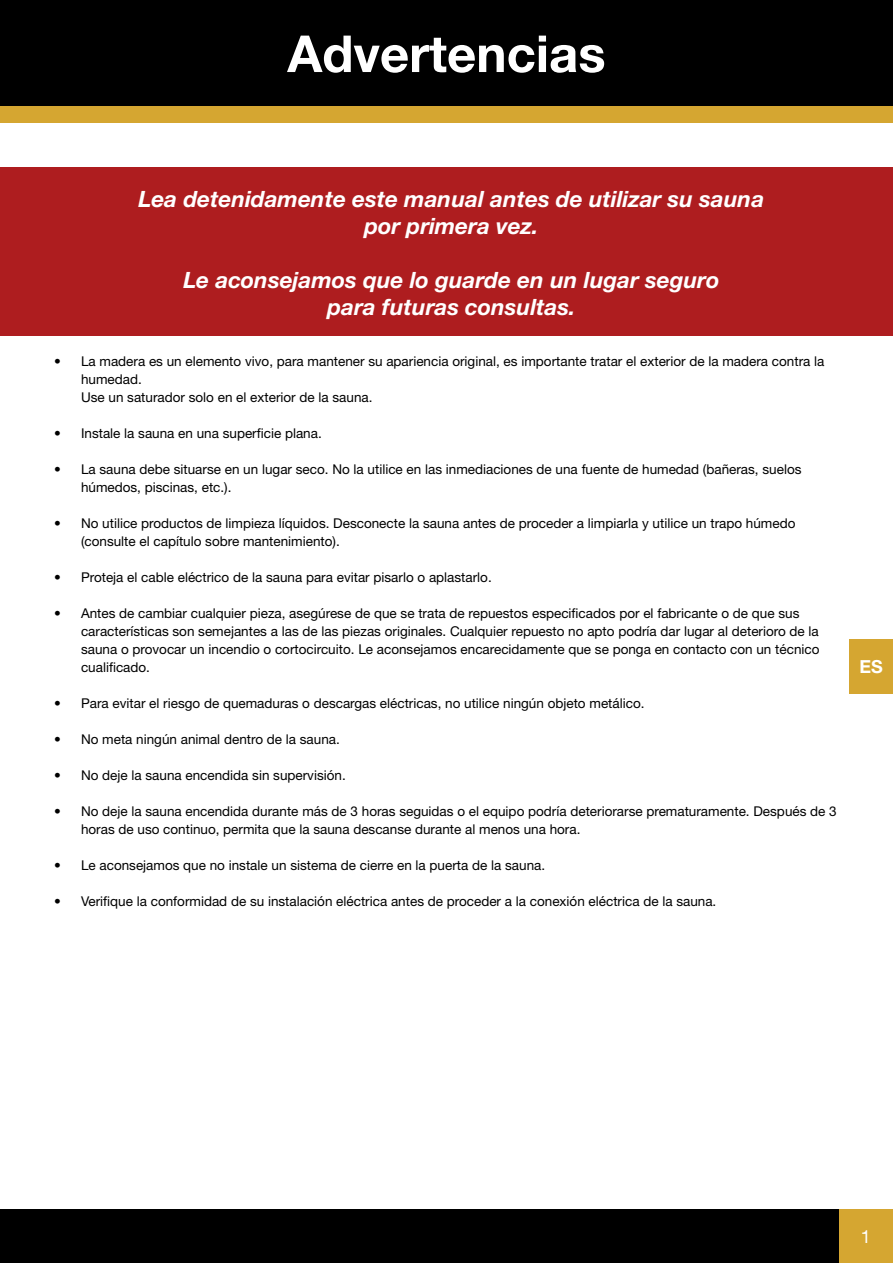
<style>
.page{position:relative;width:893px;height:1263px;background:#fff}
.page>*{position:absolute;margin:0;border:0;box-sizing:border-box;transform-origin:0 0}
.t1{font:700 51px "Helvetica Neue";color:#fff}
.t2{font:italic 700 22.5px/27px "Helvetica Neue";color:#fff;text-align:center}
.t3{font:700 18px "Helvetica Neue";color:#fff}
.t4{font:18px "Helvetica Neue";color:#fff}
.t5{font:13.5px/18px "Helvetica Neue";color:#000}
</style>
<div class="page">
<div style="left:0;top:1209px;width:893px;height:54px;background:#000"></div>
<div style="left:839px;top:1209px;width:54px;height:54px;background:#d5a631"></div>
<div style="left:0;top:0;width:893px;height:106px;background:#000"></div>
<div style="left:0;top:106px;width:893px;height:17px;background:#d5a631"></div>
<div style="left:0;top:168px;width:893px;height:168px;background:#ae1d1f"></div>
<div style="left:850px;top:639px;width:43px;height:54px;background:#d5a631"></div>
<h1 class="t1" style="left:287px;top:22px;width:320px">Advertencias</h1>
<h2 class="t2" style="left:138px;top:185px;width:627px">Lea detenidamente este manual antes de utilizar su sauna por primera vez.</h2>
<h2 class="t2" style="left:183px;top:266px;width:537px">Le aconsejamos que lo guarde en un lugar seguro para futuras consultas.</h2>
<p class="t5" style="left:81px;top:352px;width:745px;text-indent:-27px">• La madera es un elemento vivo, para mantener su apariencia original, es importante tratar el exterior de la madera contra la humedad.<br>Use un saturador solo en el exterior de la sauna.</p>
<p class="t5" style="left:54px;top:424px;width:269px">• Instale la sauna en una superficie plana.</p>
<p class="t5" style="left:81px;top:460px;width:722px;text-indent:-27px">• La sauna debe situarse en un lugar seco. No la utilice en las inmediaciones de una fuente de humedad (bañeras, suelos húmedos, piscinas, etc.).</p>
<p class="t5" style="left:81px;top:514px;width:716px;text-indent:-27px">• No utilice productos de limpieza líquidos. Desconecte la sauna antes de proceder a limpiarla y utilice un trapo húmedo (consulte el capítulo sobre mantenimiento).</p>
<p class="t5" style="left:54px;top:568px;width:439px">• Proteja el cable eléctrico de la sauna para evitar pisarlo o aplastarlo.</p>
<p class="t5" style="left:81px;top:604px;width:740px;text-indent:-27px">• Antes de cambiar cualquier pieza, asegúrese de que se trata de repuestos especificados por el fabricante o de que sus características son semejantes a las de las piezas originales. Cualquier repuesto no apto podría dar lugar al deterioro de la sauna o provocar un incendio o cortocircuito. Le aconsejamos encarecidamente que se ponga en contacto con un técnico cualificado.</p>
<p class="t5" style="left:54px;top:694px;width:592px">• Para evitar el riesgo de quemaduras o descargas eléctricas, no utilice ningún objeto metálico.</p>
<p class="t5" style="left:54px;top:730px;width:287px">• No meta ningún animal dentro de la sauna.</p>
<p class="t5" style="left:54px;top:766px;width:293px">• No deje la sauna encendida sin supervisión.</p>
<p class="t5" style="left:81px;top:802px;width:757px;text-indent:-27px">• No deje la sauna encendida durante más de 3 horas seguidas o el equipo podría deteriorarse prematuramente. Después de 3 horas de uso continuo, permita que la sauna descanse durante al menos una hora.</p>
<p class="t5" style="left:54px;top:856px;width:493px">• Le aconsejamos que no instale un sistema de cierre en la puerta de la sauna.</p>
<p class="t5" style="left:54px;top:892px;width:664px">• Verifique la conformidad de su instalación eléctrica antes de proceder a la conexión eléctrica de la sauna.</p>
<h3 class="t3" style="left:860px;top:655px;width:25px">ES</h3>
<h3 class="t4" style="left:861px;top:1226px;width:12px">1</h3>
</div>
